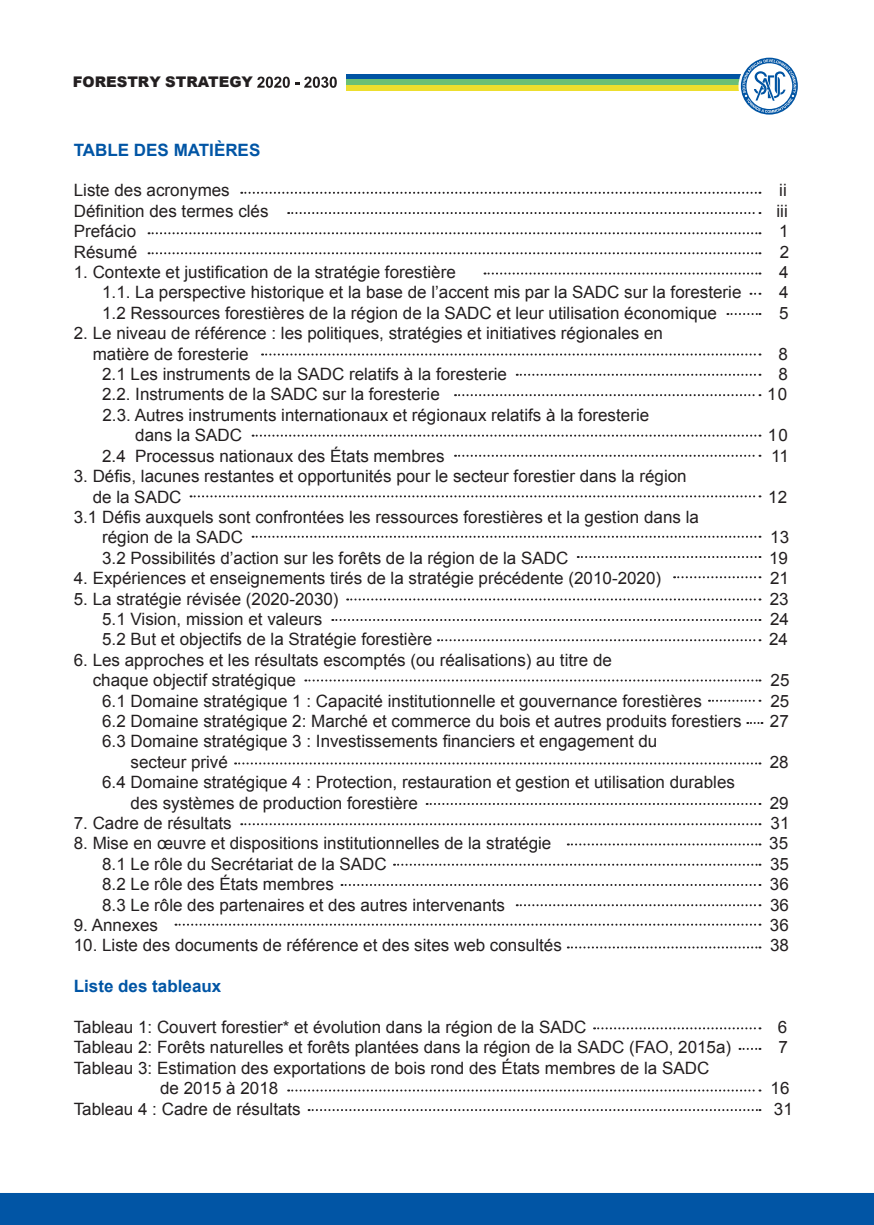
<style>
.page{position:relative;width:874px;height:1225px;background:#fff}
.page>*{position:absolute;margin:0;border:0;box-sizing:border-box;transform-origin:0 0}
.t1{font:17px/20.4px "Arial";color:#231f20}
.t2{font:700 17px "Arial";color:#0155a5}
.t3{font:900 14.6px "Arial";color:#231f20}
</style>
<div class="page">
<div style="left:346px;top:85px;width:408px;height:6px;background:#edde2e"></div>
<div style="left:346px;top:74px;width:408px;height:5px;background:#0054a3"></div>
<div style="left:346px;top:79px;width:408px;height:6px;background:#6bbf75"></div>
<svg style="left:738px;top:55px;width:61px;height:62px"></svg>
<svg style="left:740px;top:58px;width:57px;height:57px"></svg>
<svg style="left:742px;top:59px;width:53px;height:54px"></svg>
<div style="left:0;top:1193px;width:873px;height:32px;background:#0155a5"></div>
<svg style="left:257px;top:77px;width:79px;height:11px"></svg>
<svg style="left:175px;top:923px;width:585px;height:2px"></svg>
<svg style="left:288px;top:1089px;width:472px;height:2px"></svg>
<svg style="left:308px;top:1109px;width:452px;height:2px"></svg>
<svg style="left:593px;top:1027px;width:167px;height:2px"></svg>
<svg style="left:739px;top:1048px;width:21px;height:2px"></svg>
<svg style="left:516px;top:904px;width:244px;height:2px"></svg>
<svg style="left:567px;top:946px;width:193px;height:2px"></svg>
<svg style="left:341px;top:884px;width:419px;height:2px"></svg>
<svg style="left:516px;top:374px;width:244px;height:2px"></svg>
<svg style="left:252px;top:434px;width:508px;height:2px"></svg>
<svg style="left:394px;top:863px;width:366px;height:2px"></svg>
<svg style="left:262px;top:353px;width:498px;height:2px"></svg>
<svg style="left:455px;top:394px;width:305px;height:2px"></svg>
<svg style="left:567px;top:843px;width:193px;height:2px"></svg>
<svg style="left:673px;top:576px;width:87px;height:2px"></svg>
<svg style="left:347px;top:598px;width:413px;height:2px"></svg>
<svg style="left:241px;top:823px;width:519px;height:2px"></svg>
<svg style="left:727px;top:313px;width:33px;height:2px"></svg>
<svg style="left:577px;top:556px;width:183px;height:2px"></svg>
<svg style="left:426px;top:803px;width:334px;height:2px"></svg>
<svg style="left:750px;top:293px;width:10px;height:2px"></svg>
<svg style="left:252px;top:536px;width:508px;height:2px"></svg>
<svg style="left:708px;top:700px;width:52px;height:2px"></svg>
<svg style="left:747px;top:722px;width:15px;height:2px"></svg>
<svg style="left:484px;top:272px;width:276px;height:2px"></svg>
<svg style="left:305px;top:679px;width:455px;height:2px"></svg>
<svg style="left:235px;top:762px;width:525px;height:2px"></svg>
<svg style="left:148px;top:252px;width:612px;height:2px"></svg>
<svg style="left:148px;top:232px;width:612px;height:2px"></svg>
<svg style="left:438px;top:639px;width:322px;height:2px"></svg>
<svg style="left:288px;top:212px;width:472px;height:2px"></svg>
<svg style="left:241px;top:192px;width:519px;height:2px"></svg>
<svg style="left:190px;top:495px;width:570px;height:2px"></svg>
<svg style="left:455px;top:455px;width:305px;height:2px"></svg>
<svg style="left:332px;top:619px;width:428px;height:2px"></svg>
<p class="t3" style="left:73px;top:72px;width:182px">FORESTRY STRATEGY</p>
<p class="t2" style="left:74px;top:138px;width:188px">TABLE DES MATIÈRES</p>
<p class="t1" style="left:74px;top:180px;width:157px">Liste des acronymes</p>
<p class="t1" style="left:778px;top:180px;width:9px">ii</p>
<p class="t1" style="left:74px;top:201px;width:196px">Définition des termes clés</p>
<p class="t1" style="left:776px;top:201px;width:13px">iii</p>
<p class="t1" style="left:74px;top:221px;width:64px">Prefácio</p>
<p class="t1" style="left:778px;top:221px;width:11px">1</p>
<p class="t1" style="left:74px;top:242px;width:65px">Résumé</p>
<p class="t1" style="left:779px;top:242px;width:11px">2</p>
<p class="t1" style="left:74px;top:262px;width:383px">1. Contexte et justification de la stratégie forestière</p>
<p class="t1" style="left:778px;top:262px;width:11px">4</p>
<p class="t1" style="left:102px;top:282px;width:640px">1.1. La perspective historique et la base de l’accent mis par la SADC sur la foresterie</p>
<p class="t1" style="left:778px;top:282px;width:11px">4</p>
<p class="t1" style="left:102px;top:303px;width:616px">1.2 Ressources forestières de la région de la SADC et leur utilisation économique</p>
<p class="t1" style="left:778px;top:303px;width:11px">5</p>
<p class="t1" style="left:93px;top:323px;width:571px;text-indent:-19px">2. Le niveau de référence : les politiques, stratégies et initiatives régionales en matière de foresterie</p>
<p class="t1" style="left:778px;top:344px;width:11px">8</p>
<p class="t1" style="left:102px;top:364px;width:406px">2.1 Les instruments de la SADC relatifs à la foresterie</p>
<p class="t1" style="left:778px;top:364px;width:11px">8</p>
<p class="t1" style="left:102px;top:384px;width:339px">2.2. Instruments de la SADC sur la foresterie</p>
<p class="t1" style="left:766px;top:384px;width:21px">10</p>
<p class="t1" style="left:135px;top:405px;width:515px;text-indent:-33px">2.3. Autres instruments internationaux et régionaux relatifs à la foresterie dans la SADC</p>
<p class="t1" style="left:767px;top:425px;width:21px">10</p>
<p class="t1" style="left:102px;top:446px;width:344px">2.4 Processus nationaux des États membres</p>
<p class="t1" style="left:770px;top:446px;width:19px">11</p>
<p class="t1" style="left:93px;top:466px;width:595px;text-indent:-19px">3. Défis, lacunes restantes et opportunités pour le secteur forestier dans la région de la SADC</p>
<p class="t1" style="left:767px;top:486px;width:20px">12</p>
<p class="t1" style="left:102px;top:507px;width:598px;text-indent:-28px">3.1 Défis auxquels sont confrontées les ressources forestières et la gestion dans la région de la SADC</p>
<p class="t1" style="left:769px;top:527px;width:20px">13</p>
<p class="t1" style="left:102px;top:548px;width:467px">3.2 Possibilités d’action sur les forêts de la région de la SADC</p>
<p class="t1" style="left:768px;top:548px;width:20px">19</p>
<p class="t1" style="left:74px;top:568px;width:588px">4. Expériences et enseignements tirés de la stratégie précédente (2010-2020)</p>
<p class="t1" style="left:769px;top:568px;width:20px">21</p>
<p class="t1" style="left:74px;top:588px;width:266px">5. La stratégie révisée (2020-2030)</p>
<p class="t1" style="left:769px;top:588px;width:20px">23</p>
<p class="t1" style="left:102px;top:609px;width:221px">5.1 Vision, mission et valeurs</p>
<p class="t1" style="left:769px;top:609px;width:20px">24</p>
<p class="t1" style="left:102px;top:629px;width:331px">5.2 But et objectifs de la Stratégie forestière</p>
<p class="t1" style="left:768px;top:629px;width:20px">24</p>
<p class="t1" style="left:93px;top:650px;width:520px;text-indent:-19px">6. Les approches et les résultats escomptés (ou réalisations) au titre de chaque objectif stratégique</p>
<p class="t1" style="left:770px;top:670px;width:20px">25</p>
<p class="t1" style="left:102px;top:690px;width:601px">6.1 Domaine stratégique 1 : Capacité institutionnelle et gouvernance forestières</p>
<p class="t1" style="left:770px;top:690px;width:20px">25</p>
<p class="t1" style="left:102px;top:711px;width:640px">6.2 Domaine stratégique 2: Marché et commerce du bois et autres produits forestiers</p>
<p class="t1" style="left:769px;top:711px;width:20px">27</p>
<p class="t1" style="left:130px;top:731px;width:528px;text-indent:-28px">6.3 Domaine stratégique 3 : Investissements financiers et engagement du secteur privé</p>
<p class="t1" style="left:769px;top:752px;width:20px">28</p>
<p class="t1" style="left:130px;top:772px;width:605px;text-indent:-28px">6.4 Domaine stratégique 4 : Protection, restauration et gestion et utilisation durables des systèmes de production forestière</p>
<p class="t1" style="left:769px;top:792px;width:20px">29</p>
<p class="t1" style="left:74px;top:813px;width:159px">7. Cadre de résultats</p>
<p class="t1" style="left:770px;top:813px;width:20px">31</p>
<p class="t1" style="left:74px;top:833px;width:479px">8. Mise en œuvre et dispositions institutionnelles de la stratégie</p>
<p class="t1" style="left:768px;top:833px;width:20px">35</p>
<p class="t1" style="left:102px;top:854px;width:286px">8.1 Le rôle du Secrétariat de la SADC</p>
<p class="t1" style="left:769px;top:854px;width:20px">35</p>
<p class="t1" style="left:102px;top:874px;width:233px">8.2 Le rôle des États membres</p>
<p class="t1" style="left:769px;top:874px;width:20px">36</p>
<p class="t1" style="left:102px;top:894px;width:404px">8.3 Le rôle des partenaires et des autres intervenants</p>
<p class="t1" style="left:769px;top:894px;width:20px">36</p>
<p class="t1" style="left:74px;top:915px;width:86px">9. Annexes</p>
<p class="t1" style="left:769px;top:915px;width:20px">36</p>
<p class="t1" style="left:74px;top:935px;width:489px">10. Liste des documents de référence et des sites web consultés</p>
<p class="t1" style="left:769px;top:935px;width:20px">38</p>
<p class="t2" style="left:74px;top:975px;width:149px">Liste des tableaux</p>
<p class="t1" style="left:74px;top:1017px;width:514px">Tableau 1: Couvert forestier* et évolution dans la région de la SADC</p>
<p class="t1" style="left:777px;top:1017px;width:11px">6</p>
<p class="t1" style="left:74px;top:1037px;width:658px">Tableau 2: Forêts naturelles et forêts plantées dans la région de la SADC (FAO, 2015a)</p>
<p class="t1" style="left:778px;top:1037px;width:11px">7</p>
<p class="t1" style="left:160px;top:1058px;width:550px;text-indent:-86px">Tableau 3: Estimation des exportations de bois rond des États membres de la SADC de 2015 à 2018</p>
<p class="t1" style="left:770px;top:1078px;width:20px">16</p>
<p class="t1" style="left:74px;top:1098px;width:228px">Tableau 4 : Cadre de résultats</p>
<p class="t1" style="left:773px;top:1098px;width:20px">31</p>
</div>
